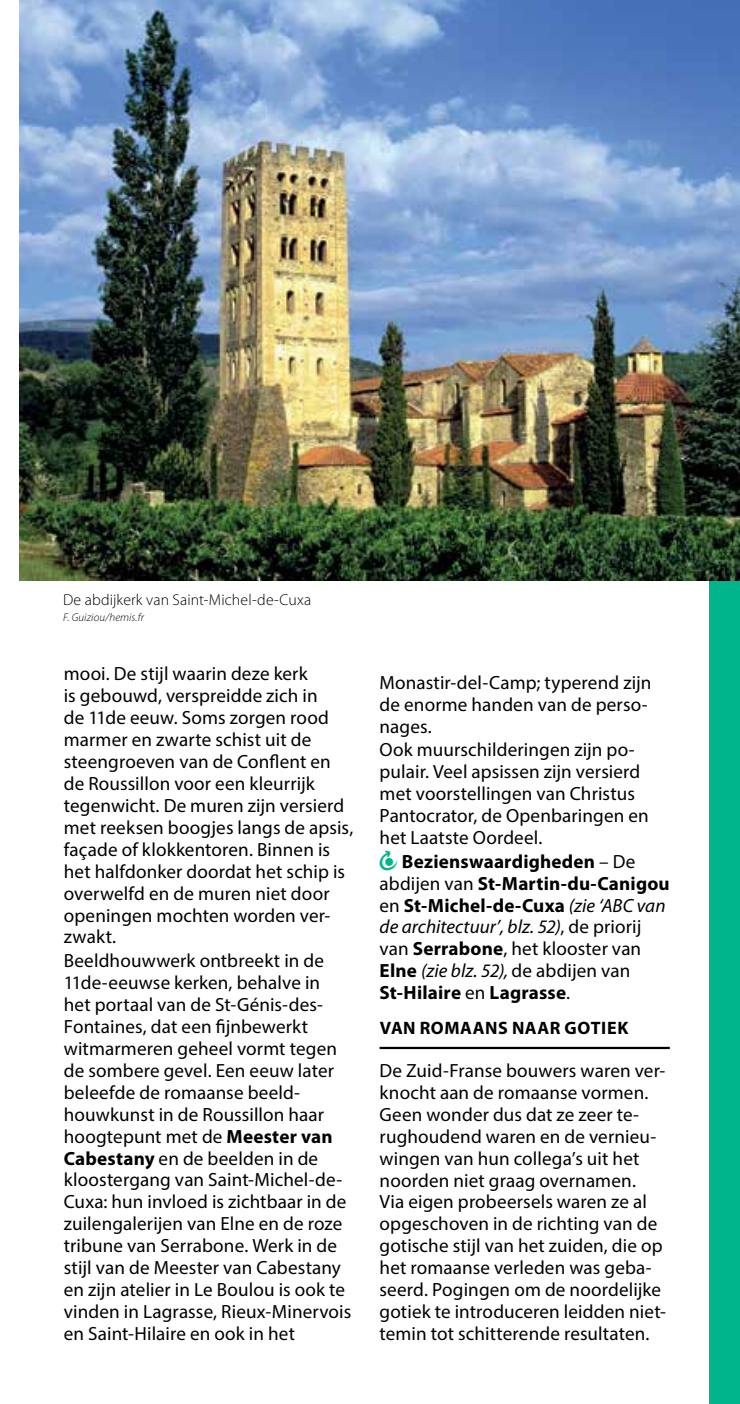
<style>
.page{position:relative;width:740px;height:1404px;background:#fff}
.page>*{position:absolute;margin:0;border:0;box-sizing:border-box;transform-origin:0 0}
.t1{font:19.12px/22.1px "Myriad Pro";letter-spacing:.01em;color:#000}
.t2{font:700 18px "Myriad Pro";letter-spacing:.03em;color:#000}
.t3{font:300 15.75px "Myriad Pro";letter-spacing:.01em;color:#000}
.t4{font:italic 300 11.25px "Myriad Pro";letter-spacing:.01em;color:#000}
.s1{font-weight:700}
.s2{font-family:"Michelin";color:#00b58b}
.s3{font-style:italic}
</style>
<div class="page">
<div style="left:709px;top:0;width:31px;height:1403px;background:#00b58b"></div>
<hr style="left:379px;top:1046px;width:291px;height:2px;background:#000">
<img style="left:19px;top:0;width:721px;height:580px">
<p class="t3" style="left:63px;top:591px;width:249px">De abdijkerk van Saint-Michel-de-Cuxa</p>
<p class="t4" style="left:63px;top:611px;width:82px">F. Guiziou/hemis.fr</p>
<p class="t1" style="left:64px;top:662px;width:291px">mooi. De stijl waarin deze kerk<br>is gebouwd, verspreidde zich in<br>de 11de eeuw. Soms zorgen rood marmer en zwarte schist uit de steengroeven van de Conflent en de Roussillon voor een kleurrijk tegenwicht. De muren zijn versierd met reeksen boogjes langs de apsis, façade of klokkentoren. Binnen is het halfdonker doordat het schip is overwelfd en de muren niet door openingen mochten worden ver&shy;zwakt.<br>Beeldhouwwerk ontbreekt in de<br>11de-eeuwse kerken, behalve in<br>het portaal van de St-Génis-des-<br>Fontaines, dat een fijnbewerkt witmarmeren geheel vormt tegen de sombere gevel. Een eeuw later beleefde de romaanse beeld&shy;houwkunst in de Roussillon haar hoogtepunt met de <span class="s1">Meester van<br>Cabestany</span> en de beelden in de kloostergang van Saint-Michel-de-<br>Cuxa: hun invloed is zichtbaar in de zuilengalerijen van Elne en de roze tribune van Serrabone. Werk in de stijl van de Meester van Cabestany en zijn atelier in Le Boulou is ook te vinden in Lagrasse, Rieux-Minervois en Saint-Hilaire en ook in het</p>
<p class="t1" style="left:379px;top:671px;width:292px">Monastir-del-Camp; typerend zijn de enorme handen van de perso&shy;nages.<br>Ook muurschilderingen zijn po&shy;pulair. Veel apsissen zijn versierd met voorstellingen van Christus<br>Pantocrator, de Openbaringen en het Laatste Oordeel.<br><span class="s2">T</span> <span class="s1">Bezienswaardigheden</span> – De abdijen van <span class="s1">St-Martin-du-Canigou </span>en <span class="s1">St-Michel-de-Cuxa</span> <span class="s3">(zie ‘ABC van de architectuur’, blz. 52)</span>, de priorij van <span class="s1">Serrabone</span>, het klooster van<br><span class="s1">Elne</span> <span class="s3">(zie blz. 52),</span> de abdijen van<br><span class="s1">St‑Hilaire</span> en <span class="s1">Lagrasse</span>.</p>
<p class="t2" style="left:380px;top:1016px;width:250px">VAN ROMAANS NAAR GOTIEK</p>
<p class="t1" style="left:379px;top:1058px;width:288px">De Zuid-Franse bouwers waren ver&shy;knocht aan de romaanse vormen.<br>Geen wonder dus dat ze zeer te&shy;rughoudend waren en de vernieu&shy;wingen van hun collega’s uit het noorden niet graag overnamen.<br>Via eigen probeersels waren ze al opgeschoven in de richting van de gotische stijl van het zuiden, die op het romaanse verleden was geba&shy;seerd. Pogingen om de noordelijke gotiek te introduceren leidden niet&shy;temin tot schitterende resultaten.</p>
</div>
